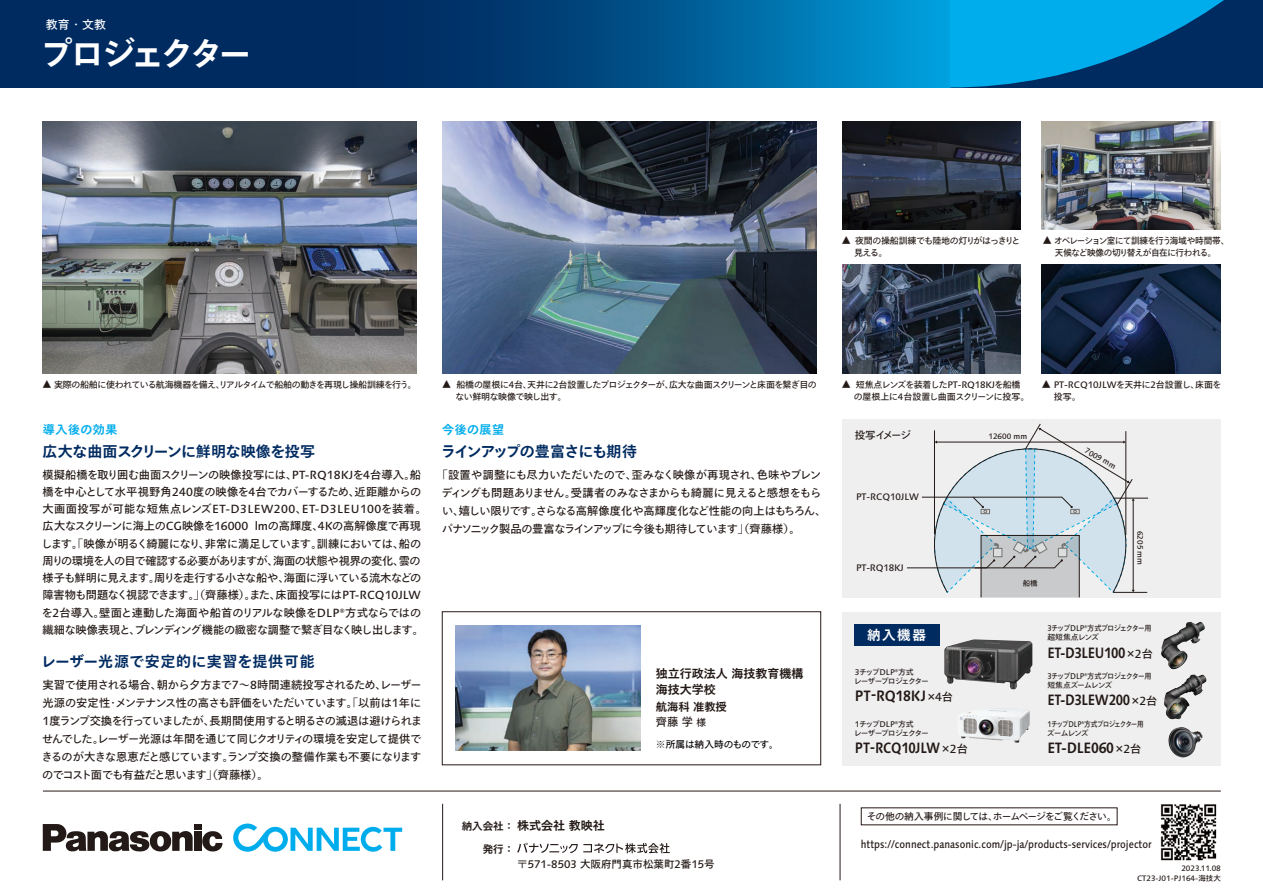
<style>
.page{position:relative;width:1263px;height:893px;background:#fff}
.page>*{position:absolute;margin:0;border:0;box-sizing:border-box;transform-origin:0 0}
.t1{font:700 33px "Tazugane Gothic Std N";letter-spacing:-.11em;color:#fff}
.t2{font:700 15px "Syntax Next LT Pro";letter-spacing:-.02em;color:#231916;scale:.85 1}
.t3{font:700 15px "Syntax Next LT Pro";letter-spacing:-.02em;color:#231916;scale:.9 1}
.t4{font:700 15px "Tazugane Gothic Std N";letter-spacing:-.015em;color:#002b61}
.t5{font:700 15px "Tazugane Gothic Std N";letter-spacing:.025em;color:#002b61}
.t6{font:700 15px "Tazugane Gothic Std N";letter-spacing:-.065em;color:#002b61}
.t7{font:700 13.5px "Tazugane Gothic Std N";color:#fff}
.t8{font:700 12px/16.5px "Tazugane Gothic Std N";color:#231916}
.t9{font:700 12px "Tazugane Gothic Std N";letter-spacing:.05em;color:#00adec}
.t10{font:12px "Tazugane Gothic Std N";color:#fff}
.t11{font:500 11.85px "Syntax Next LT Pro";letter-spacing:.035em;color:#231916}
.t12{font:11.25px/18px "Tazugane Gothic Std N";letter-spacing:-.04em;color:#231916}
.t13{font:700 11.25px/15px "Tazugane Gothic Std N";color:#231916}
.t14{font:500 10.95px "Syntax Next LT Pro";color:#231916;scale:.89 1}
.t15{font:10.5px "Tazugane Gothic Std N";color:#231916}
.t16{font:700 10.5px "Tazugane Gothic Std N";color:#231916}
.t17{font:9.75px "Tazugane Gothic Std N";letter-spacing:-.08em;color:#231916}
.t18{font:9.75px "Tazugane Gothic Std N";letter-spacing:-.02em;color:#060102}
.t19{font:500 9.45px "Syntax Next LT Pro";letter-spacing:-.01em;color:#231916}
.t20{font:9px/12px "Tazugane Gothic Std N";letter-spacing:-.06em;color:#231916}
.t21{font:9px/12px "Tazugane Gothic Std N";letter-spacing:-.06em;color:#231916;text-align:center;scale:.96 1}
.t22{font:500 8.25px "Syntax Next LT Pro";letter-spacing:-.01em;color:#231916}
.t23{font:500 7.95px "Syntax Next LT Pro";color:#231916}
.t24{font:7.8px/9px "Tazugane Gothic Std N";letter-spacing:-.125em;color:#231916;scale:.92 1}
.t25{font:500 7.8px "Syntax Next LT Pro";color:#231916}
.t26{font:7.8px/9px "Tazugane Gothic Std N";letter-spacing:-.125em;color:#231916;scale:.85 1}
.t27{font:7.8px "Tazugane Gothic Std N";letter-spacing:-.15em;color:#231916}
.t28{font:7.5px "Tazugane Gothic Std N";color:#231916}
.s1{font-size:9.9px}
.s2{font-family:"Syntax Next LT Pro";font-weight:500;font-size:9.45px}
.s3{font-family:"Syntax Next LT Pro";font-weight:500;font-size:11.85px}
.s4{font-family:"Tazugane Gothic Std N";font-weight:400;font-size:11.25px}
.s5{font-weight:400}
.s6{font-weight:400;font-size:9.75px}
.s7{font-size:10.5px}
.s8{font-family:"Syntax Next LT Pro";font-weight:500;font-size:10.95px}
.s9{font-family:"Tazugane Gothic Std N";font-weight:400;font-size:9.9px}
.s10{font-family:"Tazugane Gothic Std N";font-weight:400;font-size:9px}
.s11{font-family:"Tazugane Gothic Std N";font-weight:400;font-size:7.8px}
.s12{font-weight:500;font-size:11.85px}
.s13{font-family:"Syntax Next LT Pro";font-weight:500;font-size:8.25px}
.s14{font-family:"Tazugane Gothic Std N";font-weight:400;font-size:7.5px}
</style>
<div class="page">
<svg style="left:233px;top:823px;width:169px;height:29px"></svg>
<svg style="left:43px;top:824px;width:180px;height:28px"></svg>
<hr style="left:840px;top:804px;width:1px;height:76px;background:#271916">
<svg style="left:0;top:0;width:949px;height:87px;background:#004880"></svg>
<svg style="left:949px;top:0;width:314px;height:87px;background:#0079b4"></svg>
<hr style="left:442px;top:804px;width:1px;height:76px;background:#271916">
<svg style="left:517px;top:843px;width:153px;height:10px"></svg>
<hr style="left:43px;top:791px;width:1178px;height:1px;background:#271916">
<img style="left:1160px;top:804px;width:57px;height:57px">
<div style="left:842px;top:612px;width:378px;height:153px;background:#efeff0"></div>
<div style="left:842px;top:419px;width:378px;height:178px;background:#efeff0"></div>
<div style="left:855px;top:624px;width:85px;height:22px;background:#002b61"></div>
<img style="left:43px;top:121px;width:374px;height:252px">
<img style="left:442px;top:121px;width:374px;height:252px">
<img style="left:842px;top:121px;width:179px;height:109px">
<img style="left:1042px;top:121px;width:178px;height:109px">
<img style="left:842px;top:265px;width:178px;height:108px">
<img style="left:1042px;top:265px;width:178px;height:108px">
<img style="left:455px;top:626px;width:185px;height:124px">
<div style="left:442px;top:611px;width:379px;height:154px;border:1px solid #271916"></div>
<img style="left:1168px;top:727px;width:34px;height:31px">
<img style="left:1161px;top:622px;width:39px;height:47px">
<img style="left:1164px;top:674px;width:39px;height:45px">
<img style="left:944px;top:639px;width:88px;height:50px">
<img style="left:958px;top:710px;width:38px;height:30px">
<div style="left:981px;top:535px;width:98px;height:63px;background:#c9cacb"></div>
<hr style="left:1114px;top:498px;width:34px;height:1px;background:#231916">
<hr style="left:1113px;top:592px;width:34px;height:1px;background:#231916">
<svg style="left:907px;top:423px;width:228px;height:170px"></svg>
<p class="t10" style="left:46px;top:16px;width:62px">教育・文教</p>
<h1 class="t1" style="left:40px;top:31px;width:214px">プロジェクター</h1>
<p class="t20" style="left:854px;top:235px;width:168px;text-indent:-12px"><span class="s1">▲</span> 夜間の操船訓練でも陸地の灯りがはっきりと見える。</p>
<p class="t21" style="left:1043px;top:235px;width:196px"><span class="s1">▲</span> オペレーション室にて訓練を行う海域や時間帯、天候など映像の切り替えが自在に行われる。</p>
<p class="t20" style="left:43px;top:379px;width:375px"><span class="s1">▲</span> 実際の船舶に使われている航海機器を備え、リアルタイムで船舶の動きを再現し操船訓練を行う。</p>
<p class="t20" style="left:455px;top:379px;width:363px;text-indent:-13px"><span class="s1">▲</span> 船橋の屋根に<span class="s2">4</span>台、天井に<span class="s2">2</span>台設置したプロジェクターが、広大な曲面スクリーンと床面を繋ぎ目のない鮮明な映像で映し出す。</p>
<p class="t9" style="left:43px;top:421px;width:76px">導入後の効果</p>
<p class="t9" style="left:442px;top:421px;width:63px">今後の展望</p>
<h2 class="t4" style="left:43px;top:441px;width:274px">広大な曲面スクリーンに鮮明な映像を投写</h2>
<h2 class="t6" style="left:441px;top:441px;width:198px">ラインアップの豊富さにも期待</h2>
<p class="t12" style="left:442px;top:466px;width:386px;text-indent:-5px">「設置や調整にも尽力いただいたので、歪みなく映像が再現され、色味やブレンディングも問題ありません。受講者のみなさまからも綺麗に見えると感想をもらい、嬉しい限りです。さらなる高解像度化や高輝度化など性能の向上はもちろん、パナソニック製品の豊富なラインアップに今後も期待しています」（齊藤様）。</p>
<p class="t12" style="left:43px;top:466px;width:380px;line-height:17.2px">模擬船橋を取り囲む曲面スクリーンの映像投写には、<span class="s3">PT-RQ18KJ</span>を<span class="s3">4</span>台導入。船橋を中心として水平視野角<span class="s3">240</span>度の映像を<span class="s3">4</span>台でカバーするため、近距離からの</p>
<p class="t11" style="left:43px;top:501px;width:386px"><span class="s4">大画面投写が可能な短焦点レンズ</span>ET-D3LEW200<span class="s4">、</span>ET-D3LEU100<span class="s4">を装着。</span></p>
<p class="t12" style="left:42px;top:518px;width:384px;line-height:17.2px">広大なスクリーンに海上の<span class="s3">CG</span>映像を<span class="s3">16000 lm</span>の高輝度、<span class="s3">4K</span>の高解像度で再現します。「映像が明るく綺麗になり、非常に満足しています。訓練においては、船の周りの環境を人の目で確認する必要がありますが、海面の状態や視界の変化、雲の様子も鮮明に見えます。周りを走行する小さな船や、海面に浮いている流木などの障害物も問題なく視認できます。」（齊藤様）。また、床面投写には<span class="s3">PT-RCQ10JLW</span>を<span class="s3">2</span>台導入。壁面と連動した海面や船首のリアルな映像を<span class="s3">DLP®</span>方式ならではの繊細な映像表現と、ブレンディング機能の緻密な調整で繋ぎ目なく映し出します。</p>
<h2 class="t5" style="left:41px;top:651px;width:276px">レーザー光源で安定的に実習を提供可能</h2>
<p class="t12" style="left:42px;top:676px;width:382px;text-align:justify">実習で使用される場合、朝から夕方まで<span class="s3">7</span>～<span class="s3">8</span>時間連続投写されるため、レーザー光源の安定性・メンテナンス性の高さも評価をいただいています。「以前は<span class="s3">1</span>年に<span class="s3">1</span>度ランプ交換を行っていましたが、長期間使用すると明るさの減退は避けられませんでした。レーザー光源は年間を通じて同じクオリティの環境を安定して提供できるのが大きな恩恵だと感じています。ランプ交換の整備作業も不要になりますのでコスト面でも有益だと思います」（齊藤様）。</p>
<p class="t8" style="left:656px;top:666px;width:149px">独立行政法人海技教育機構海技大学校</p>
<p class="t13" style="left:656px;top:700px;width:72px">航海科准教授<span class="s5">齊藤学</span><span class="s6">様</span></p>
<p class="t18" style="left:656px;top:738px;width:124px">※所属は納入時のものです。</p>
<p class="t8" style="left:462px;top:819px;width:145px"><span class="s7">納入会社：</span>株式会社教映社</p>
<p class="t16" style="left:483px;top:841px;width:33px">発行：</p>
<p class="t15" style="left:517px;top:856px;width:199px">〒<span class="s8">571-8503</span> 大阪府門真市松葉町<span class="s8">2</span>番<span class="s8">15</span>号</p>
<p class="t20" style="left:854px;top:379px;width:177px;text-indent:-12px"><span class="s1">▲</span> 短焦点レンズを装着した<span class="s2">PT-RQ18KJ</span>を船橋の屋根上に<span class="s2">4</span>台設置し曲面スクリーンに投写。</p>
<p class="t19" style="left:1042px;top:378px;width:181px"><span class="s9">▲</span> PT-RCQ10JLW<span class="s10">を天井に</span>2<span class="s10">台設置し、床面を</span></p>
<p class="t20" style="left:1054px;top:391px;width:28px">投写。</p>
<p class="t15" style="left:855px;top:428px;width:58px">投写イメージ</p>
<p class="t19" style="left:856px;top:490px;width:64px">PT-RCQ10JLW</p>
<p class="t19" style="left:856px;top:562px;width:49px">PT-RQ18KJ</p>
<p class="t7" style="left:867px;top:626px;width:60px">納入機器</p>
<p class="t22" style="left:855px;top:666px;width:61px">3<span class="s11">チップ</span>DLP®<span class="s11">方式</span></p>
<p class="t27" style="left:854px;top:675px;width:77px">レーザープロジェクター</p>
<h2 class="t3" style="left:855px;top:686px;width:111px">PT-RQ18KJ<span class="s4">×</span><span class="s12">4</span><span class="s4">台</span></h2>
<p class="t22" style="left:855px;top:719px;width:61px">1<span class="s11">チップ</span>DLP®<span class="s11">方式</span></p>
<p class="t27" style="left:854px;top:728px;width:77px">レーザープロジェクター</p>
<h2 class="t2" style="left:855px;top:738px;width:135px">PT-RCQ10JLW<span class="s4">×</span><span class="s12">2</span><span class="s4">台</span></h2>
<p class="t25" style="left:988px;top:431px;width:40px">12600 mm</p>
<p class="t23" style="left:1088px;top:446px;width:36px;rotate:28deg">7009 mm</p>
<p class="t28" style="left:1023px;top:578px;width:16px">船橋</p>
<p class="t25" style="left:1145px;top:531px;width:36px;rotate:90deg">6205 mm</p>
<p class="t24" style="left:1047px;top:624px;width:115px"><span class="s13">3</span>チップ<span class="s13">DLP®</span>方式プロジェクター用超短焦点レンズ</p>
<h2 class="t2" style="left:1047px;top:643px;width:126px">ET-D3LEU100<span class="s4">×</span><span class="s12">2</span><span class="s4">台</span></h2>
<p class="t24" style="left:1047px;top:672px;width:115px"><span class="s13">3</span>チップ<span class="s13">DLP®</span>方式プロジェクター用短焦点ズームレンズ</p>
<h2 class="t2" style="left:1047px;top:691px;width:131px">ET-D3LEW200<span class="s4">×</span><span class="s12">2</span><span class="s4">台</span></h2>
<p class="t26" style="left:1047px;top:720px;width:115px"><span class="s13">1</span>チップ<span class="s13">DLP®</span>方式プロジェクター用ズームレンズ</p>
<h2 class="t3" style="left:1047px;top:738px;width:106px">ET-DLE060<span class="s4">×</span><span class="s12">2</span><span class="s4">台</span></h2>
<p class="t17" style="left:867px;top:810px;width:251px">その他の納入事例に関しては、ホームページをご覧ください。</p>
<p class="t14" style="left:861px;top:837px;width:328px">https://connect.panasonic.com/jp-ja/products-services/projector</p>
<p class="t25" style="left:1137px;top:873px;width:85px">CT23-J01-PJ164-<span class="s14">海技大</span></p>
<p class="t25" style="left:1181px;top:863px;width:41px">2023.11.08</p>
</div>
